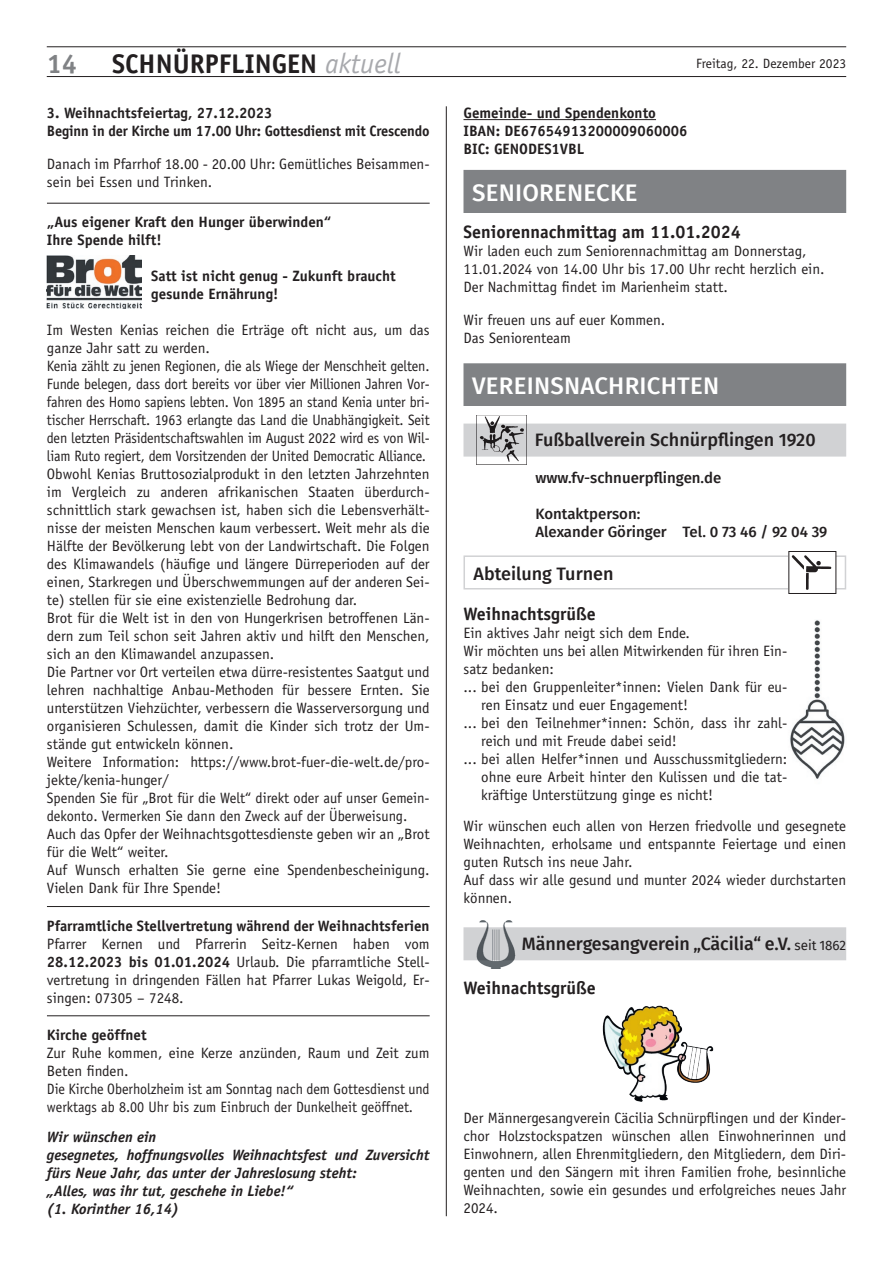
<style>
.page{position:relative;width:893px;height:1263px;background:#fff}
.page>*{position:absolute;margin:0;border:0;box-sizing:border-box;transform-origin:0 0}
.t1{font:700 27px "Officina Sans";color:#231f20}
.t2{font:700 27px "Officina Sans";color:#808285}
.t3{font:500 24px "Fira Sans";letter-spacing:.01em;color:#fff}
.t4{font:500 18px "Fira Sans";color:#231f20}
.t5{font:700 18px "Officina Sans";color:#231f20}
.t6{font:15px/18px "Officina Sans";color:#231f20}
.t7{font:700 15px/18px "Officina Sans";color:#231f20}
.t8{font:italic 700 15px/18px "Officina Sans";color:#231f20}
.t9{font:500 15px/18px "Fira Sans";color:#231f20}
.t10{font:13.5px "Officina Sans";color:#231f20}
.s1{font-weight:400;font-style:italic;font-size:28.35px;color:#a8a9ad}
.s2{font-weight:700}
.s3{font-weight:400;font-size:13.5px}
</style>
<div class="page">
<hr style="left:47px;top:76px;width:799px;height:1px;background:#231f20">
<hr style="left:47px;top:47px;width:799px;height:1px;background:#231f20">
<hr style="left:446px;top:106px;width:1px;height:1110px;background:#231f20">
<hr style="left:463px;top:119px;width:193px;height:1px;background:#231f20">
<div style="left:463px;top:170px;width:383px;height:42px;background:#808285"></div>
<div style="left:463px;top:363px;width:383px;height:43px;background:#808285"></div>
<div style="left:463px;top:424px;width:383px;height:33px;background:#d1d2d4"></div>
<img style="left:476px;top:415px;width:50px;height:50px">
<div style="left:463px;top:555px;width:383px;height:34px;border:2px solid #d1d2d4"></div>
<div style="left:789px;top:551px;width:47px;height:42px;background:#fff"></div>
<img style="left:792px;top:555px;width:40px;height:35px">
<div style="left:788px;top:551px;width:48px;height:43px;border:1px solid #231f20"></div>
<img style="left:790px;top:620px;width:55px;height:159px">
<div style="left:463px;top:927px;width:383px;height:33px;background:#d1d2d4"></div>
<img style="left:475px;top:920px;width:40px;height:48px">
<img style="left:602px;top:1005px;width:111px;height:96px">
<hr style="left:47px;top:203px;width:383px;height:1px;background:#231f20">
<hr style="left:47px;top:906px;width:383px;height:1px;background:#231f20">
<hr style="left:47px;top:1015px;width:383px;height:1px;background:#231f20">
<img style="left:47px;top:256px;width:95px;height:53px">
<h1 class="t2" style="left:47px;top:47px;width:32px">14</h1>
<h1 class="t1" style="left:112px;top:47px;width:290px">SCHNÜRPFLINGEN <span class="s1">aktuell</span></h1>
<p class="t10" style="left:696px;top:55px;width:152px">Freitag, 22. Dezember 2023</p>
<p class="t7" style="left:463px;top:104px;width:226px">Gemeinde- und Spendenkonto<br>IBAN: DE67654913200009060006<br>BIC: GENODES1VBL</p>
<h2 class="t3" style="left:472px;top:173px;width:167px">SENIORENECKE</h2>
<p class="t5" style="left:463px;top:221px;width:279px">Seniorennachmittag am 11.01.2024</p>
<p class="t6" style="left:463px;top:242px;width:363px">Wir laden euch zum Seniorennachmittag am Donnerstag,<br>11.01.2024 von 14.00 Uhr bis 17.00 Uhr recht herzlich ein.<br>Der Nachmittag findet im Marienheim statt.</p>
<p class="t6" style="left:463px;top:311px;width:203px">Wir freuen uns auf euer Kommen.<br>Das Seniorenteam</p>
<h2 class="t3" style="left:472px;top:366px;width:249px">VEREINSNACHRICHTEN</h2>
<p class="t7" style="left:47px;top:104px;width:384px">3. Weihnachtsfeiertag, 27.12.2023<br>Beginn in der Kirche um 17.00 Uhr: Gottesdienst mit Crescendo</p>
<p class="t6" style="left:47px;top:155px;width:384px">Danach im Pfarrhof 18.00 - 20.00 Uhr: Gemütliches Beisammen&shy;sein bei Essen und Trinken.</p>
<p class="t7" style="left:47px;top:213px;width:286px">„Aus eigener Kraft den Hunger überwinden“<br>Ihre Spende hilft!</p>
<p class="t7" style="left:151px;top:267px;width:246px">Satt ist nicht genug - Zukunft braucht gesunde Ernährung!</p>
<p class="t6" style="left:47px;top:321px;width:384px">Im Westen Kenias reichen die Erträge oft nicht aus, um das ganze Jahr satt zu werden.<br>Kenia zählt zu jenen Regionen, die als Wiege der Menschheit gelten.<br>Funde belegen, dass dort bereits vor über vier Millionen Jahren Vor&shy;fahren des Homo sapiens lebten. Von 1895 an stand Kenia unter bri&shy;tischer Herrschaft. 1963 erlangte das Land die Unabhängigkeit. Seit den letzten Präsidentschaftswahlen im August 2022 wird es von Wil&shy;liam Ruto regiert, dem Vorsitzenden der United Democratic Alliance.<br>Obwohl Kenias Bruttosozialprodukt in den letzten Jahrzehnten im Vergleich zu anderen afrikanischen Staaten überdurch&shy;schnittlich stark gewachsen ist, haben sich die Lebensverhält&shy;nisse der meisten Menschen kaum verbessert. Weit mehr als die Hälfte der Bevölkerung lebt von der Landwirtschaft. Die Folgen des Klimawandels (häufige und längere Dürreperioden auf der einen, Starkregen und Überschwemmungen auf der anderen Sei&shy;te) stellen für sie eine existenzielle Bedrohung dar.<br>Brot für die Welt ist in den von Hungerkrisen betroffenen Län&shy;dern zum Teil schon seit Jahren aktiv und hilft den Menschen, sich an den Klimawandel anzupassen.<br>Die Partner vor Ort verteilen etwa dürre-resistentes Saatgut und lehren nachhaltige Anbau-Methoden für bessere Ernten. Sie unterstützen Viehzüchter, verbessern die Wasserversorgung und organisieren Schulessen, damit die Kinder sich trotz der Um&shy;stände gut entwickeln können.<br>Weitere Information: https://www.brot-fuer-die-welt.de/pro&shy;jekte/kenia-hunger/<br>Spenden Sie für „Brot für die Welt“ direkt oder auf unser Gemein&shy;dekonto. Vermerken Sie dann den Zweck auf der Überweisung.<br>Auch das Opfer der Weihnachtsgottesdienste geben wir an „Brot für die Welt“ weiter.<br>Auf Wunsch erhalten Sie gerne eine Spendenbescheinigung.<br>Vielen Dank für Ihre Spende!</p>
<p class="t7" style="left:47px;top:916px;width:384px">Pfarramtliche Stellvertretung während der Weihnachtsferien</p>
<p class="t6" style="left:47px;top:935px;width:384px;text-align:justify">Pfarrer Kernen und Pfarrerin Seitz-Kernen haben vom <span class="s2">28.12.2023 bis 01.01.2024</span> Urlaub. Die pfarramtliche Stell&shy;vertretung in dringenden Fällen hat Pfarrer Lukas Weigold, Er&shy;singen: 07305 – 7248.</p>
<p class="t7" style="left:47px;top:1026px;width:101px">Kirche geöffnet</p>
<p class="t6" style="left:47px;top:1044px;width:384px">Zur Ruhe kommen, eine Kerze anzünden, Raum und Zeit zum Beten finden.<br>Die Kirche Oberholzheim ist am Sonntag nach dem Gottesdienst und werktags ab 8.00 Uhr bis zum Einbruch der Dunkelheit geöffnet.</p>
<p class="t8" style="left:47px;top:1128px;width:384px">Wir wünschen ein<br>gesegnetes, hoffnungsvolles Weihnachtsfest und Zuversicht fürs Neue Jahr, das unter der Jahreslosung steht:<br>„Alles, was ihr tut, geschehe in Liebe!“<br>(1. Korinther 16,14)</p>
<p class="t4" style="left:535px;top:426px;width:282px">Fußballverein Schnürpflingen 1920</p>
<p class="t9" style="left:535px;top:468px;width:187px">www.fv-schnuerpflingen.de</p>
<p class="t9" style="left:535px;top:504px;width:293px">Kontaktperson:<br>Alexander Göringer Tel. 0 73 46 / 92 04 39</p>
<p class="t4" style="left:473px;top:559px;width:142px">Abteilung Turnen</p>
<p class="t5" style="left:463px;top:602px;width:134px">Weihnachtsgrüße</p>
<p class="t6" style="left:463px;top:624px;width:228px">Ein aktives Jahr neigt sich dem Ende.</p>
<p class="t6" style="left:463px;top:642px;width:325px">Wir möchten uns bei allen Mitwirkenden für ihren Ein-</p>
<p class="t6" style="left:463px;top:660px;width:92px">satz bedanken:</p>
<p class="t6" style="left:463px;top:678px;width:325px">... bei den Gruppenleiter*innen: Vielen Dank für eu-</p>
<p class="t6" style="left:481px;top:696px;width:208px">ren Einsatz und euer Engagement!</p>
<p class="t6" style="left:463px;top:714px;width:325px">... bei den Teilnehmer*innen: Schön, dass ihr zahl-</p>
<p class="t6" style="left:481px;top:732px;width:197px">reich und mit Freude dabei seid!</p>
<p class="t6" style="left:463px;top:750px;width:325px">... bei allen Helfer*innen und Ausschussmitgliedern:</p>
<p class="t6" style="left:481px;top:768px;width:308px">ohne eure Arbeit hinter den Kulissen und die tat-</p>
<p class="t6" style="left:481px;top:786px;width:233px">kräftige Unterstützung ginge es nicht!</p>
<p class="t6" style="left:463px;top:817px;width:384px">Wir wünschen euch allen von Herzen friedvolle und gesegnete Weihnachten, erholsame und entspannte Feiertage und einen guten Rutsch ins neue Jahr.<br>Auf dass wir alle gesund und munter 2024 wieder durchstarten können.</p>
<p class="t4" style="left:522px;top:929px;width:326px">Männergesangverein „Cäcilia“ e.V. <span class="s3">seit 1862</span></p>
<p class="t5" style="left:463px;top:977px;width:134px">Weihnachtsgrüße</p>
<p class="t6" style="left:463px;top:1109px;width:384px;text-align:justify">Der Männergesangverein Cäcilia Schnürpflingen und der Kinder&shy;chor Holzstockspatzen wünschen allen Einwohnerinnen und Einwohnern, allen Ehrenmitgliedern, den Mitgliedern, dem Diri&shy;genten und den Sängern mit ihren Familien frohe, besinnliche Weihnachten, sowie ein gesundes und erfolgreiches neues Jahr 2024.</p>
</div>
